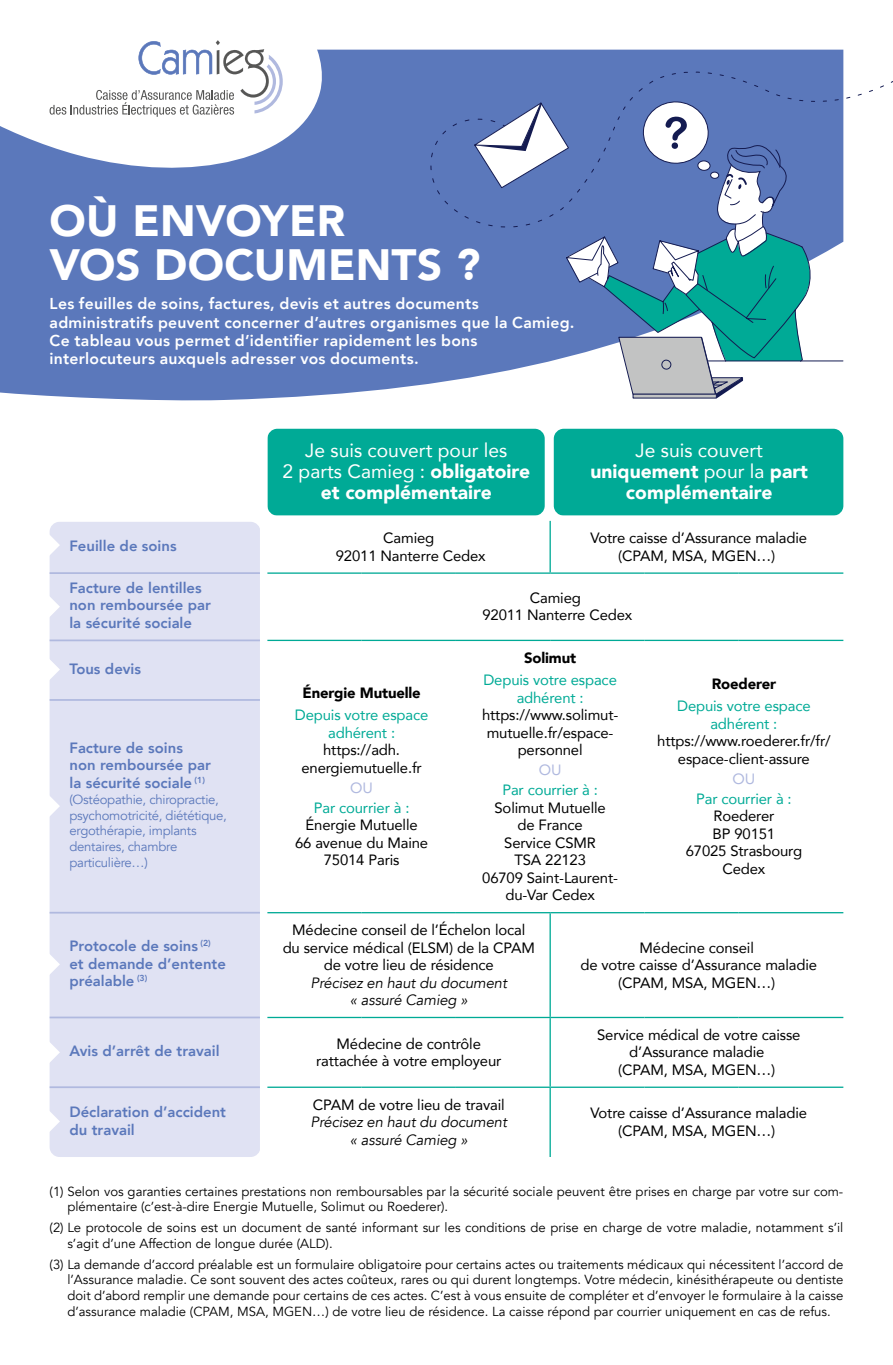
<style>
.page{position:relative;width:893px;height:1365px;background:#fff}
.page>*{position:absolute;margin:0;border:0;box-sizing:border-box;transform-origin:0 0}
.t1{font:900 43.75px/43.8px "Avenir";letter-spacing:.005em;color:#fff}
.t2{font:19.25px/21px "Avenir";color:#fff;text-align:center}
.t3{font:900 19.25px/21px "Avenir";color:#fff;text-align:center}
.t4{font:800 15.75px/18.4px "Avenir";letter-spacing:.015em;color:#fff}
.t5{font:14.88px/17.5px "Avenir";letter-spacing:-.01em;color:#000;text-align:center}
.t6{font:800 14.88px/17.5px "Avenir";color:#5b78bb}
.t7{font:14.88px/17.5px "Avenir";letter-spacing:-.01em;color:#00aa96;text-align:center}
.t8{font:italic 14.88px/17.5px "Avenir";letter-spacing:-.01em;color:#000;text-align:center}
.t9{font:900 14.88px "Avenir";letter-spacing:-.01em;color:#000}
.t10{font:14.88px "Avenir";color:#b0b9df}
.t11{font:13.12px/15.8px "Avenir";color:#000}
.t12{font:13.12px/15.8px "Avenir";letter-spacing:-.02em;color:#5b78bb}
.s1{font-weight:900}
.s2{font-weight:400}
</style>
<div class="page">
<div style="left:50px;top:522px;width:210px;height:634px;background:#e0e2f3;border-radius:10px"></div>
<svg style="left:267px;top:428px;width:576px;height:93px;background:#15b19e"></svg>
<hr style="left:50px;top:572px;width:210px;height:2px;background:#b0b9df">
<hr style="left:50px;top:639px;width:210px;height:2px;background:#b0b9df">
<hr style="left:50px;top:699px;width:210px;height:1px;background:#b0b9df">
<hr style="left:50px;top:911px;width:210px;height:2px;background:#b0b9df">
<hr style="left:50px;top:1016px;width:210px;height:2px;background:#b0b9df">
<hr style="left:50px;top:1086px;width:210px;height:1px;background:#b0b9df">
<hr style="left:549px;top:428px;width:2px;height:87px;background:#fff">
<hr style="left:549px;top:521px;width:2px;height:51px;background:#00aa96">
<hr style="left:267px;top:572px;width:95px;height:1px;background:#00aa96">
<hr style="left:362px;top:572px;width:94px;height:1px;background:#00aa96">
<hr style="left:456px;top:572px;width:94px;height:1px;background:#00aa96">
<hr style="left:550px;top:572px;width:94px;height:1px;background:#00aa96">
<hr style="left:644px;top:572px;width:95px;height:1px;background:#00aa96">
<hr style="left:739px;top:572px;width:104px;height:1px;background:#00aa96">
<hr style="left:267px;top:639px;width:95px;height:2px;background:#00aa96">
<hr style="left:362px;top:639px;width:94px;height:2px;background:#00aa96">
<hr style="left:456px;top:639px;width:94px;height:2px;background:#00aa96">
<hr style="left:550px;top:639px;width:94px;height:2px;background:#00aa96">
<hr style="left:644px;top:639px;width:95px;height:2px;background:#00aa96">
<hr style="left:739px;top:639px;width:104px;height:2px;background:#00aa96">
<hr style="left:267px;top:911px;width:95px;height:2px;background:#00aa96">
<hr style="left:362px;top:911px;width:94px;height:2px;background:#00aa96">
<hr style="left:456px;top:911px;width:94px;height:2px;background:#00aa96">
<hr style="left:550px;top:911px;width:94px;height:2px;background:#00aa96">
<hr style="left:549px;top:913px;width:2px;height:103px;background:#00aa96">
<hr style="left:644px;top:911px;width:95px;height:2px;background:#00aa96">
<hr style="left:739px;top:911px;width:104px;height:2px;background:#00aa96">
<hr style="left:267px;top:1016px;width:95px;height:2px;background:#00aa96">
<hr style="left:362px;top:1016px;width:94px;height:2px;background:#00aa96">
<hr style="left:456px;top:1016px;width:94px;height:2px;background:#00aa96">
<hr style="left:550px;top:1016px;width:94px;height:2px;background:#00aa96">
<hr style="left:549px;top:1018px;width:2px;height:68px;background:#00aa96">
<hr style="left:644px;top:1016px;width:95px;height:2px;background:#00aa96">
<hr style="left:739px;top:1016px;width:104px;height:2px;background:#00aa96">
<hr style="left:267px;top:1086px;width:95px;height:1px;background:#00aa96">
<hr style="left:362px;top:1086px;width:94px;height:1px;background:#00aa96">
<hr style="left:456px;top:1086px;width:94px;height:1px;background:#00aa96">
<hr style="left:550px;top:1086px;width:94px;height:1px;background:#00aa96">
<hr style="left:549px;top:1087px;width:2px;height:69px;background:#00aa96">
<hr style="left:644px;top:1086px;width:95px;height:1px;background:#00aa96">
<hr style="left:739px;top:1086px;width:104px;height:1px;background:#00aa96">
<svg style="left:49px;top:532px;width:11px;height:26px"></svg>
<svg style="left:49px;top:593px;width:11px;height:27px"></svg>
<svg style="left:49px;top:656px;width:11px;height:26px"></svg>
<svg style="left:49px;top:792px;width:11px;height:27px"></svg>
<svg style="left:49px;top:951px;width:11px;height:26px"></svg>
<svg style="left:49px;top:1038px;width:11px;height:27px"></svg>
<svg style="left:49px;top:1108px;width:11px;height:26px"></svg>
<div style="left:0;top:50px;width:843px;height:351px;background:#5b78bb"></div>
<svg style="left:0;top:49px;width:331px;height:137px"></svg>
<svg style="left:50px;top:40px;width:233px;height:77px"></svg>
<svg style="left:428px;top:63px;width:465px;height:335px"></svg>
<h1 class="t1" style="left:50px;top:198px;width:432px">OÙ ENVOYER<br>VOS DOCUMENTS ?</h1>
<p class="t4" style="left:50px;top:294px;width:526px">Les feuilles de soins, factures, devis et autres documents administratifs peuvent concerner d’autres organismes que la Camieg.<br>Ce tableau vous permet d’identifier rapidement les bons interlocuteurs auxquels adresser vos documents.</p>
<h2 class="t2" style="left:283px;top:439px;width:249px">Je suis couvert pour les<br>2 parts Camieg : <span class="s1">obligatoire et complémentaire</span></h2>
<h2 class="t3" style="left:590px;top:439px;width:219px"><span class="s2">Je suis couvert </span>uniquement <span class="s2">pour la</span> part complémentaire</h2>
<p class="t6" style="left:69px;top:536px;width:109px">Feuille de soins</p>
<p class="t5" style="left:336px;top:529px;width:151px">Camieg<br>92011 Nanterre Cedex</p>
<p class="t5" style="left:590px;top:529px;width:218px">Votre caisse d’Assurance maladie (CPAM, MSA, MGEN…)</p>
<p class="t6" style="left:69px;top:579px;width:143px">Facture de lentilles non remboursée par la sécurité sociale</p>
<p class="t5" style="left:482px;top:588px;width:151px">Camieg<br>92011 Nanterre Cedex</p>
<p class="t6" style="left:69px;top:660px;width:73px">Tous devis</p>
<p class="t9" style="left:303px;top:679px;width:120px">Énergie Mutuelle</p>
<p class="t7" style="left:295px;top:705px;width:135px">Depuis votre espace adhérent :</p>
<p class="t5" style="left:301px;top:740px;width:122px">https://adh. energiemutuelle.fr</p>
<p class="t10" style="left:350px;top:775px;width:24px">OU</p>
<p class="t7" style="left:314px;top:798px;width:97px">Par courrier à :</p>
<p class="t5" style="left:295px;top:815px;width:135px">Énergie Mutuelle<br>66 avenue du Maine<br>75014 Paris</p>
<p class="t9" style="left:524px;top:644px;width:53px">Solimut</p>
<p class="t7" style="left:483px;top:670px;width:135px">Depuis votre espace adhérent :</p>
<p class="t5" style="left:482px;top:705px;width:138px">https://www.solimut&shy;mutuelle.fr/espace&shy;personnel</p>
<p class="t10" style="left:539px;top:758px;width:24px">OU</p>
<p class="t7" style="left:502px;top:780px;width:97px">Par courrier à :</p>
<p class="t5" style="left:482px;top:798px;width:137px">Solimut Mutuelle<br>de France<br>Service CSMR<br>TSA 22123<br>06709 Saint-Laurent&shy;du-Var Cedex</p>
<p class="t9" style="left:712px;top:670px;width:66px">Roederer</p>
<p class="t7" style="left:677px;top:697px;width:135px">Depuis votre espace adhérent :</p>
<p class="t5" style="left:657px;top:732px;width:175px">https://www.roederer.fr/fr/ espace-client-assure</p>
<p class="t10" style="left:732px;top:766px;width:24px">OU</p>
<p class="t7" style="left:696px;top:789px;width:97px">Par courrier à :</p>
<p class="t5" style="left:686px;top:806px;width:118px">Roederer<br>BP 90151<br>67025 Strasbourg<br>Cedex</p>
<p class="t6" style="left:69px;top:739px;width:143px">Facture de soins non remboursée par la sécurité sociale <sup>(1)</sup></p>
<p class="t12" style="left:69px;top:791px;width:159px">(Ostéopathie, chiropractie, psychomotricité, diététique, ergothérapie, implants dentaires, chambre particulière…)</p>
<p class="t6" style="left:69px;top:937px;width:158px">Protocole de soins <sup>(2) </sup>et demande d’entente préalable <sup>(3)</sup></p>
<p class="t5" style="left:283px;top:920px;width:254px">Médecine conseil de l’Échelon local du service médical (ELSM) de la CPAM de votre lieu de résidence</p>
<p class="t8" style="left:311px;top:973px;width:198px">Précisez en haut du document « assuré Camieg »</p>
<p class="t5" style="left:580px;top:938px;width:238px">Médecine conseil<br>de votre caisse d’Assurance maladie (CPAM, MSA, MGEN…)</p>
<p class="t6" style="left:69px;top:1042px;width:152px">Avis d’arrêt de travail</p>
<p class="t5" style="left:316px;top:1034px;width:187px">Médecine de contrôle rattachée à votre employeur</p>
<p class="t5" style="left:597px;top:1025px;width:205px">Service médical de votre caisse d’Assurance maladie<br>(CPAM, MSA, MGEN…)</p>
<p class="t6" style="left:69px;top:1102px;width:158px">Déclaration d’accident du travail</p>
<p class="t5" style="left:313px;top:1095px;width:193px">CPAM de votre lieu de travail</p>
<p class="t8" style="left:311px;top:1113px;width:198px">Précisez en haut du document « assuré Camieg »</p>
<p class="t5" style="left:590px;top:1103px;width:218px">Votre caisse d’Assurance maladie (CPAM, MSA, MGEN…)</p>
<p class="t11" style="left:67px;top:1183px;width:777px;text-indent:-18px">(1) Selon vos garanties certaines prestations non remboursables par la sécurité sociale peuvent être prises en charge par votre sur com&shy;plémentaire (c’est-à-dire Energie Mutuelle, Solimut ou Roederer).</p>
<p class="t11" style="left:67px;top:1219px;width:777px;text-indent:-18px">(2) Le protocole de soins est un document de santé informant sur les conditions de prise en charge de votre maladie, notamment s’il s’agit d’une Affection de longue durée (ALD).</p>
<p class="t11" style="left:67px;top:1256px;width:777px;text-align:justify;text-indent:-18px">(3) La demande d’accord préalable est un formulaire obligatoire pour certains actes ou traitements médicaux qui nécessitent l’accord de l’Assurance maladie. Ce sont souvent des actes coûteux, rares ou qui durent longtemps. Votre médecin, kinésithérapeute ou dentiste doit d’abord remplir une demande pour certains de ces actes. C’est à vous ensuite de compléter et d’envoyer le formulaire à la caisse d’assurance maladie (CPAM, MSA, MGEN…) de votre lieu de résidence. La caisse répond par courrier uniquement en cas de refus.</p>
</div>
